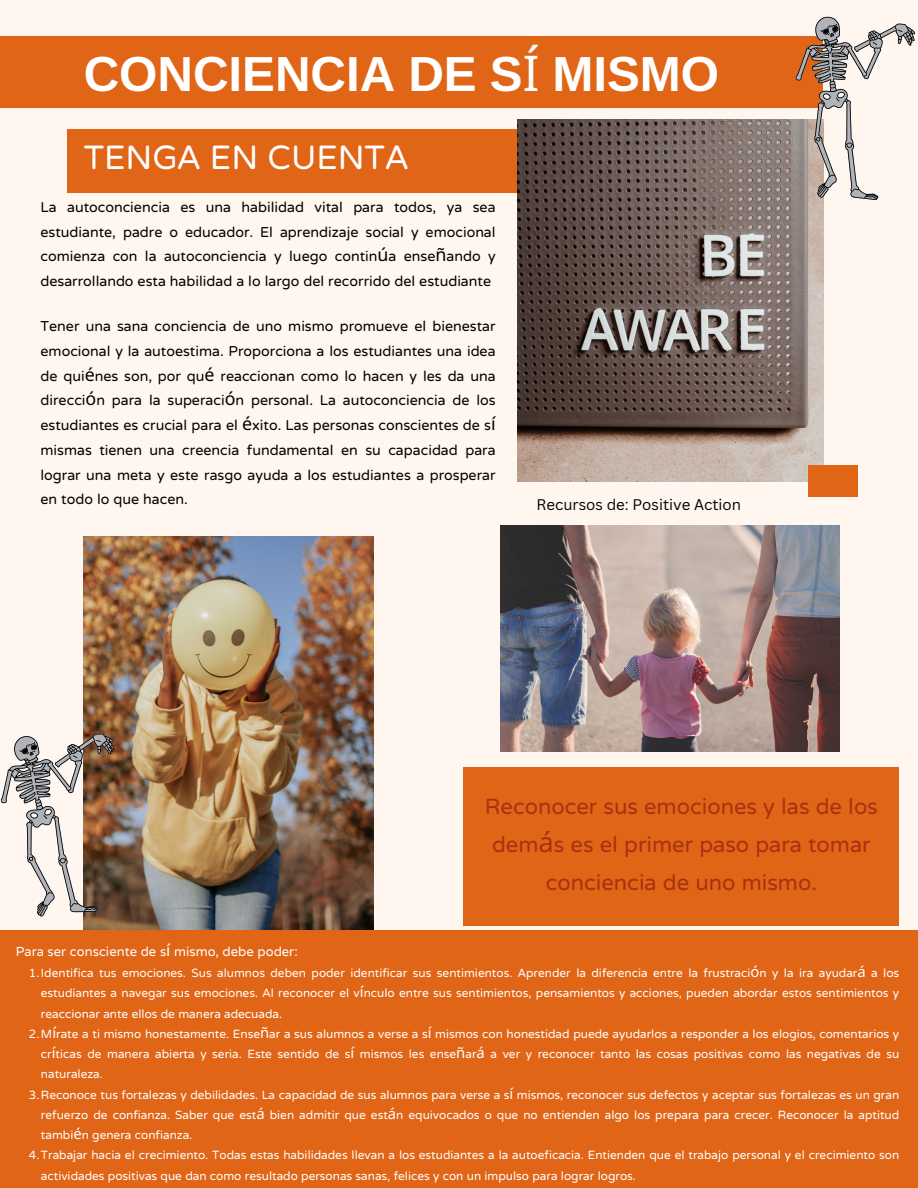
<style>
.page{position:relative;width:918px;height:1188px;background:#fff6ef}
.page>*{position:absolute;margin:0;border:0;box-sizing:border-box;transform-origin:0 0}
.t1{font:49.2px "Ramabhadra";color:#fff}
.t2{font:41.85px "NTR";color:#fff}
.t3{font:27.45px/38.2px "NTR";color:#a83112;text-align:center}
.t4{font:17.85px/24.8px "NTR";color:#000;text-align:justify}
.t5{font:16.35px "NTR";color:#fff}
.t6{font:15px "Canva Sans";color:#000}
.t7{font:14.85px/20.2px "NTR";color:#fff;text-align:justify}
.s1{font-family:"Noto Sans"}
</style>
<div class="page">
<div style="left:0;top:36px;width:823px;height:72px;background:#e16517"></div>
<div style="left:67px;top:130px;width:470px;height:63px;background:#e16517"></div>
<img style="left:517px;top:120px;width:306px;height:362px">
<div style="left:808px;top:465px;width:50px;height:32px;background:#e16517"></div>
<img style="left:84px;top:536px;width:290px;height:394px">
<div style="left:464px;top:767px;width:435px;height:159px;background:#e16517"></div>
<div style="left:0;top:930px;width:918px;height:258px;background:#e16517"></div>
<img style="left:500px;top:525px;width:339px;height:226px">
<svg style="left:0;top:719px;width:145px;height:207px"></svg>
<svg style="left:792px;top:16px;width:123px;height:189px"></svg>
<p class="t1" style="left:84px;top:45px;width:637px">CONCIENCIA DE S<span class="s1">Í</span> MISMO</p>
<p class="t2" style="left:84px;top:130px;width:326px">TENGA EN CUENTA</p>
<p class="t4" style="left:41px;top:193px;width:457px">La autoconciencia es una habilidad vital para todos, ya sea estudiante, padre o educador. El aprendizaje social y emocional comienza con la autoconciencia y luego contin<span class="s1">ú</span>a ense<span class="s1">ñ</span>ando y desarrollando esta habilidad a lo largo del recorrido del estudiante</p>
<p class="t4" style="left:41px;top:313px;width:457px">Tener una sana conciencia de uno mismo promueve el bienestar emocional y la autoestima. Proporciona a los estudiantes una idea de qui<span class="s1">é</span>nes son, por qu<span class="s1">é</span> reaccionan como lo hacen y les da una direcci<span class="s1">ó</span>n para la superaci<span class="s1">ó</span>n personal. La autoconciencia de los estudiantes es crucial para el <span class="s1">é</span>xito. Las personas conscientes de s<span class="s1">í </span>mismas tienen una creencia fundamental en su capacidad para lograr una meta y este rasgo ayuda a los estudiantes a prosperar en todo lo que hacen.</p>
<p class="t6" style="left:537px;top:493px;width:206px">Recursos de: Positive Action</p>
<p class="t5" style="left:16px;top:940px;width:283px">Para ser consciente de s<span class="s1">í</span> mismo, debe poder:</p>
<p class="t3" style="left:485px;top:785px;width:394px">Reconocer sus emociones y las de los dem<span class="s1">á</span>s es el primer paso para tomar conciencia de uno mismo.</p>
<p class="t7" style="left:41px;top:962px;width:860px;text-indent:-12px">1.Identifica tus emociones. Sus alumnos deben poder identificar sus sentimientos. Aprender la diferencia entre la frustraci<span class="s1">ó</span>n y la ira ayudar<span class="s1">á</span> a los estudiantes a navegar sus emociones. Al reconocer el v<span class="s1">í</span>nculo entre sus sentimientos, pensamientos y acciones, pueden abordar estos sentimientos y reaccionar ante ellos de manera adecuada.</p>
<p class="t7" style="left:41px;top:1023px;width:860px;text-indent:-12px">2.M<span class="s1">í</span>rate a ti mismo honestamente. Ense<span class="s1">ñ</span>ar a sus alumnos a verse a s<span class="s1">í</span> mismos con honestidad puede ayudarlos a responder a los elogios, comentarios y cr<span class="s1">í</span>ticas de manera abierta y seria. Este sentido de s<span class="s1">í</span> mismos les ense<span class="s1">ñ</span>ar<span class="s1">á</span> a ver y reconocer tanto las cosas positivas como las negativas de su naturaleza.</p>
<p class="t7" style="left:41px;top:1083px;width:860px;text-indent:-12px">3.Reconoce tus fortalezas y debilidades. La capacidad de sus alumnos para verse a s<span class="s1">í</span> mismos, reconocer sus defectos y aceptar sus fortalezas es un gran refuerzo de confianza. Saber que est<span class="s1">á</span> bien admitir que est<span class="s1">á</span>n equivocados o que no entienden algo los prepara para crecer. Reconocer la aptitud tambi<span class="s1">é</span>n genera confianza.</p>
<p class="t7" style="left:41px;top:1144px;width:860px;text-indent:-12px">4.Trabajar hacia el crecimiento. Todas estas habilidades llevan a los estudiantes a la autoeficacia. Entienden que el trabajo personal y el crecimiento son actividades positivas que dan como resultado personas sanas, felices y con un impulso para lograr logros.</p>
</div>
